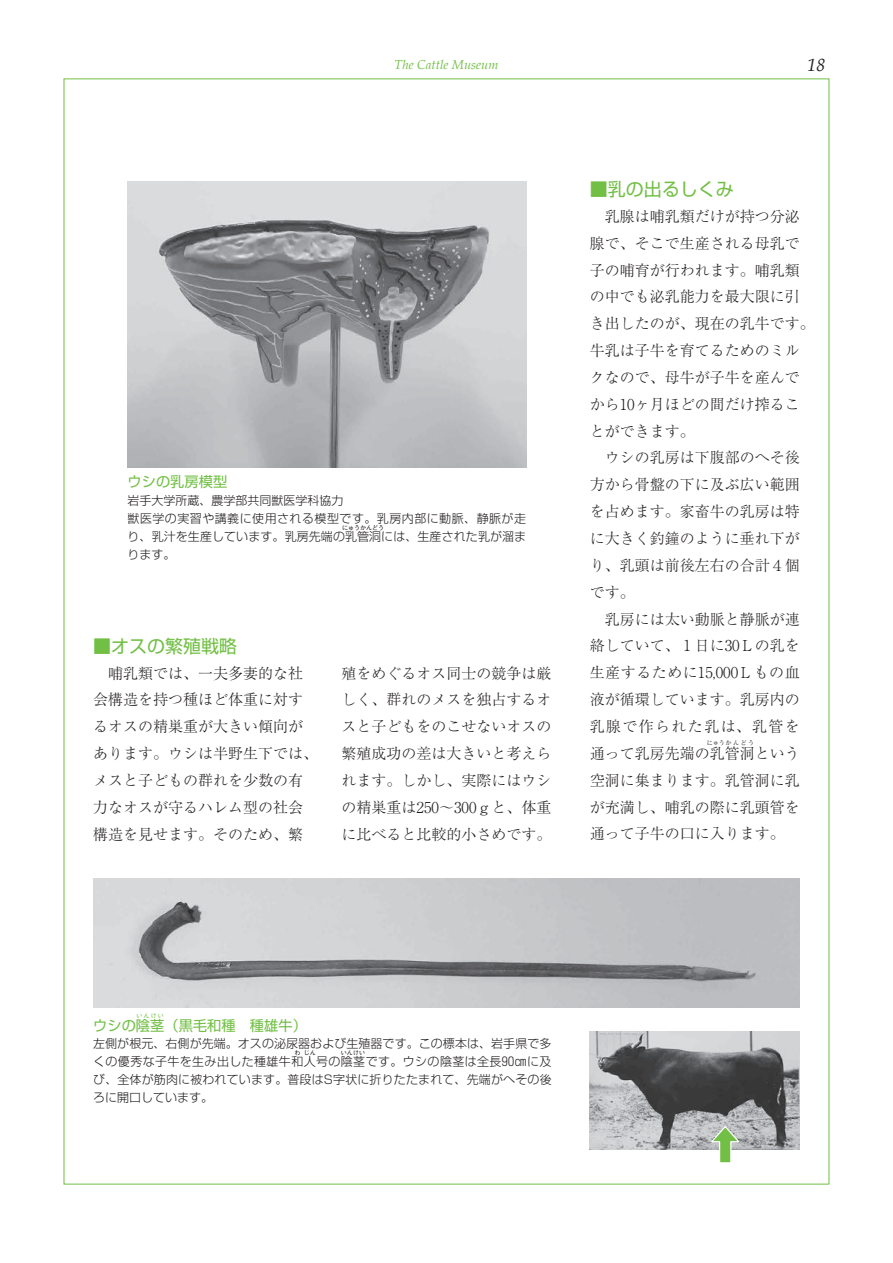
<style>
.page{position:relative;width:893px;height:1263px;background:#fff}
.page>*{position:absolute;margin:0;border:0;box-sizing:border-box;transform-origin:0 0}
.t1{font:18px "Shin Go Pro";color:#71bf44}
.t2{font:italic 18px "Palatino";color:#231f20}
.t3{font:300 15px/26.8px "Ryumin Pro";color:#231f20}
.t4{font:14.25px "Shin Go Pro";color:#71bf44}
.t5{font:italic 12.9px "Palatino";color:#71bf44}
.t6{font:300 12px/18px "Shin Go Pro";letter-spacing:.01em;color:#231f20}
.t7{font:300 12px/18px "Shin Go Pro";letter-spacing:.03em;color:#231f20}
.t8{font:300 6px "Shin Go Pro";color:#231f20}
.t9{font:300 6px "Ryumin Pro";letter-spacing:.19em;color:#231f20}
.t10{font:6px "Shin Go Pro";color:#71bf44}
.s1{font-weight:300;font-size:12px;color:#231f20}
</style>
<div class="page">
<img style="left:128px;top:182px;width:398px;height:286px">
<img style="left:93px;top:878px;width:707px;height:130px">
<img style="left:590px;top:1031px;width:210px;height:119px">
<svg style="left:709px;top:1125px;width:31px;height:38px"></svg>
<p class="t5" style="left:394px;top:54px;width:105px">The Cattle Museum</p>
<p class="t2" style="left:807px;top:49px;width:19px">18</p>
<p class="t4" style="left:128px;top:470px;width:125px">ウシの乳房模型<span class="s1">　　</span></p>
<p class="t6" style="left:128px;top:490px;width:400px">岩手大学所蔵、農学部共同獣医学科協力<br>獣医学の実習や講義に使用される模型です。乳房内部に動脈、静脈が走り、乳汁を生産しています。乳房先端の乳管洞には、生産された乳が溜ま</p>
<p class="t8" style="left:342px;top:522px;width:43px">にゅうかんどう</p>
<p class="t6" style="left:128px;top:544px;width:49px">ります。</p>
<p class="t1" style="left:93px;top:631px;width:146px">■オスの繁殖戦略</p>
<p class="t3" style="left:93px;top:658px;width:227px">　哺乳類では、一夫多妻的な社会構造を持つ種ほど体重に対するオスの精巣重が大きい傾向があります。ウシは半野生下では、メスと子どもの群れを少数の有力なオスが守るハレム型の社会構造を見せます。そのため、繁</p>
<p class="t3" style="left:341px;top:658px;width:211px;text-align:justify">殖をめぐるオス同士の競争は厳しく、群れのメスを独占するオスと子どもをのこせないオスの繁殖成功の差は大きいと考えられます。しかし、実際にはウシの精巣重は250～300ｇと、体重に比べると比較的小さめです。</p>
<p class="t1" style="left:590px;top:174px;width:145px">■乳の出るしくみ</p>
<p class="t3" style="left:590px;top:202px;width:226px">　乳腺は哺乳類だけが持つ分泌腺で、そこで生産される母乳で子の哺育が行われます。哺乳類の中でも泌乳能力を最大限に引き出したのが、現在の乳牛です。牛乳は子牛を育てるためのミルクなので、母牛が子牛を産んでから10ヶ月ほどの間だけ搾ることができます。<br>　ウシの乳房は下腹部のへそ後方から骨盤の下に及ぶ広い範囲を占めます。家畜牛の乳房は特に大きく釣鐘のように垂れ下がり、乳頭は前後左右の合計４個です。<br>　乳房には太い動脈と静脈が連絡していて、１日に30Ｌの乳を生産するために15,000Ｌもの血液が循環しています。乳房内の乳腺で作られた乳は、乳管を通って乳房先端の乳管洞という</p>
<p class="t9" style="left:707px;top:738px;width:49px">にゅうかんどう</p>
<p class="t3" style="left:590px;top:765px;width:211px;text-align:justify">空洞に集まります。乳管洞に乳が充満し、哺乳の際に乳頭管を通って子牛の口に入ります。</p>
<p class="t10" style="left:137px;top:1010px;width:29px">いんけい</p>
<p class="t7" style="left:93px;top:1033px;width:460px">左側が根元、右側が先端。オスの泌尿器および生殖器です。この標本は、岩手県で多くの優秀な子牛を生み出した種雄牛和人号の陰茎です。ウシの陰茎は全長90㎝に及</p>
<p class="t4" style="left:93px;top:1014px;width:215px">ウシの陰茎（黒毛和種　種雄牛）</p>
<p class="t8" style="left:294px;top:1048px;width:7px">わ</p>
<p class="t8" style="left:304px;top:1048px;width:13px">じん</p>
<p class="t8" style="left:341px;top:1048px;width:26px">いんけい</p>
<p class="t6" style="left:93px;top:1069px;width:460px">び、全体が筋肉に被われています。普段はS字状に折りたたまれて、先端がへその後ろに開口しています。</p>
</div>
